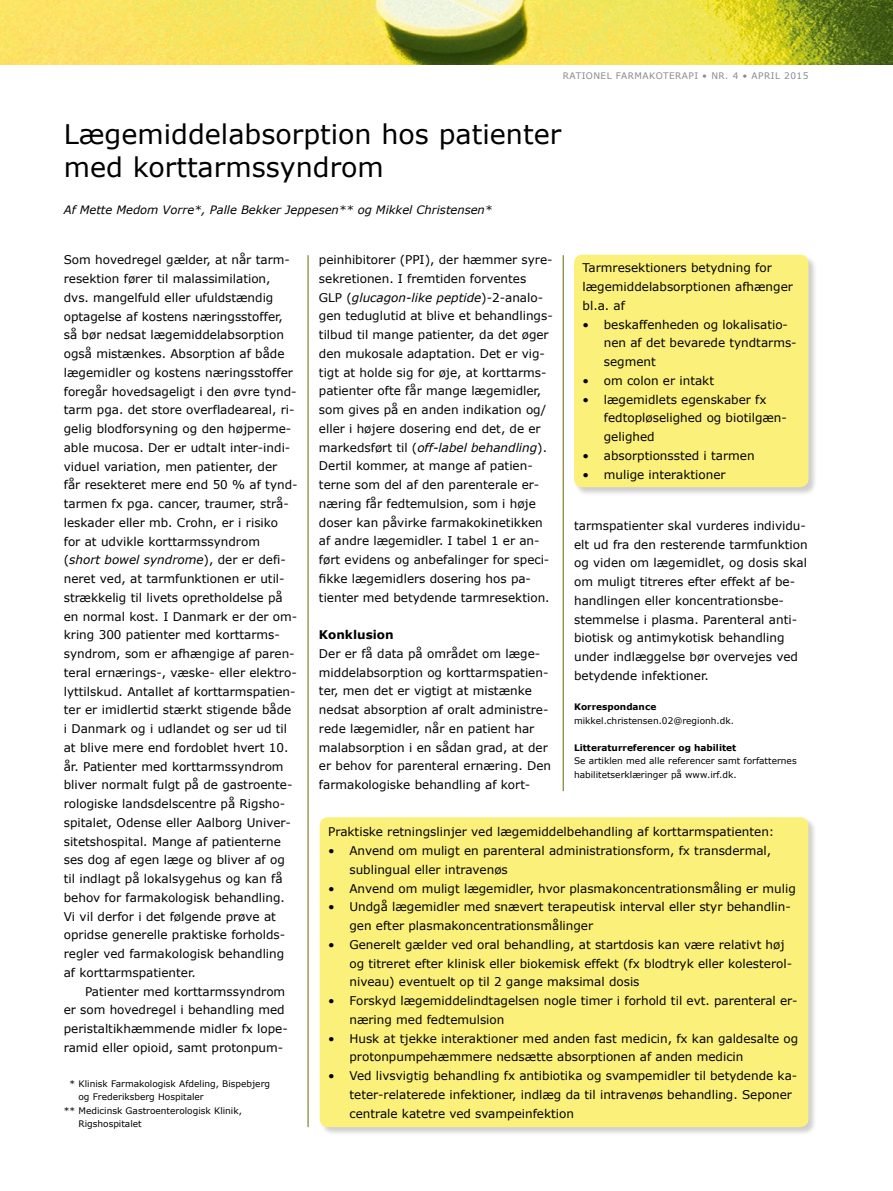
<style>
.page{position:relative;width:893px;height:1191px;background:#fff}
.page>*{position:absolute;margin:0;border:0;box-sizing:border-box;transform-origin:0 0}
.t1{font:27px/33px "Verdana";color:#000}
.t2{font:12px/18.8px "Verdana";color:#000}
.t3{font:700 12px "Verdana";color:#000}
.t4{font:italic 11.55px "Verdana";color:#000}
.t5{font:9px/13.5px "Verdana";color:#000}
.t6{font:700 9px "Verdana";color:#000}
.t7{font:9px "Verdana";letter-spacing:.05em;color:#888a8d}
.s1{font-style:italic}
</style>
<div class="page">
<img style="left:0;top:0;width:893px;height:64px">
<hr style="left:308px;top:255px;width:1px;height:872px;background:#6e6602">
<hr style="left:563px;top:255px;width:1px;height:536px;background:#6e6602">
<div style="left:574px;top:254px;width:243px;height:242px;background:#000;opacity:.2"></div>
<div style="left:574px;top:255px;width:234px;height:232px;background:#fbf17a;border-radius:9px"></div>
<div style="left:319px;top:817px;width:498px;height:319px;background:#000;opacity:.2"></div>
<div style="left:320px;top:817px;width:488px;height:310px;background:#fbf17a;border-radius:9px"></div>
<p class="t7" style="left:563px;top:69px;width:8px">rationel</p>
<p class="t7" style="left:616px;top:69px;width:8px">farmakoterapi</p>
<p class="t7" style="left:702px;top:69px;width:108px">• NR. 4 • APRIL 2015</p>
<h1 class="t1" style="left:64px;top:117px;width:499px">Lægemiddelabsorption hos patienter med korttarmssyndrom</h1>
<p class="t4" style="left:64px;top:201px;width:430px">Af Mette Medom Vorre*, Palle Bekker Jeppesen** og Mikkel Christensen*</p>
<p class="t2" style="left:64px;top:250px;width:235px">Som hovedregel gælder, at når tarm&shy;resektion fører til malassimilation, dvs. mangelfuld eller ufuldstændig optagelse af kostens næringsstoffer, så bør nedsat lægemiddelabsorption også mistænkes. Absorption af både lægemidler og kostens næringsstoffer foregår hovedsageligt i den øvre tynd&shy;tarm pga. det store overfladeareal, ri&shy;gelig blodforsyning og den højperme&shy;able mucosa. Der er udtalt inter-indi&shy;viduel variation, men patienter, der<br>får resekteret mere end 50 % af tynd&shy;tarmen fx pga. cancer, traumer, strå&shy;leskader eller mb. Crohn, er i risiko for at udvikle korttarmssyndrom (<span class="s1">short bowel syndrome</span>), der er defi&shy;neret ved, at tarmfunktionen er util&shy;strækkelig til livets opretholdelse på en normal kost. I Danmark er der om&shy;kring 300 patienter med korttarms&shy;syndrom, som er afhængige af paren&shy;teral ernærings-, væske- eller elektro&shy;lyttilskud. Antallet af korttarmspatien&shy;ter er imidlertid stærkt stigende både i Danmark og i udlandet og ser ud til at blive mere end fordoblet hvert 10. år. Patienter med korttarmssyndrom bliver normalt fulgt på de gastroente&shy;rologiske landsdelscentre på Rigsho&shy;spitalet, Odense eller Aalborg Univer&shy;sitetshospital. Mange af patienterne ses dog af egen læge og bliver af og til indlagt på lokalsygehus og kan få behov for farmakologisk behandling.<br>Vi vil derfor i det følgende prøve at opridse generelle praktiske forholds&shy;regler ved farmakologisk behandling af korttarmspatienter.</p>
<p class="t2" style="left:64px;top:981px;width:226px;text-indent:21px">Patienter med korttarmssyndrom er som hovedregel i behandling med peristaltikhæmmende midler fx lope&shy;ramid eller opioid, samt protonpum-</p>
<p class="t5" style="left:70px;top:1076px;width:202px">* Klinisk Farmakologisk Afdeling, Bispebjerg</p>
<p class="t5" style="left:78px;top:1090px;width:127px">og Frederiksberg Hospitaler</p>
<p class="t5" style="left:64px;top:1103px;width:180px">** Medicinsk Gastroenterologisk Klinik,</p>
<p class="t5" style="left:78px;top:1117px;width:65px">Rigshospitalet</p>
<p class="t2" style="left:319px;top:250px;width:235px">peinhibitorer (PPI), der hæmmer syre&shy;sekretionen. I fremtiden forventes<br>GLP (<span class="s1">glucagon-like peptide</span>)-2-analo&shy;gen teduglutid at blive et behandlings&shy;tilbud til mange patienter, da det øger den mukosale adaptation. Det er vig&shy;tigt at holde sig for øje, at korttarms&shy;patienter ofte får mange lægemidler, som gives på en anden indikation og/ eller i højere dosering end det, de er markedsført til (<span class="s1">off-label behandling</span>).<br>Dertil kommer, at mange af patien&shy;terne som del af den parenterale er&shy;næring får fedtemulsion, som i høje doser kan påvirke farmakokinetikken af andre lægemidler. I tabel 1 er an&shy;ført evidens og anbefalinger for speci&shy;fikke lægemidlers dosering hos pa&shy;tienter med betydende tarmresektion.</p>
<p class="t3" style="left:319px;top:626px;width:76px">Konklusion</p>
<p class="t2" style="left:319px;top:644px;width:234px">Der er få data på området om læge&shy;middelabsorption og korttarmspatien&shy;ter, men det er vigtigt at mistænke nedsat absorption af oralt administre&shy;rede lægemidler, når en patient har malabsorption i en sådan grad, at der er behov for parenteral ernæring. Den farmakologiske behandling af kort-</p>
<p class="t2" style="left:583px;top:258px;width:212px">Tarmresektioners betydning for lægemiddelabsorptionen afhænger bl.a. af</p>
<p class="t2" style="left:604px;top:315px;width:194px;text-indent:-21px">• beskaffenheden og lokalisatio&shy;nen af det bevarede tyndtarms&shy;segment</p>
<p class="t2" style="left:583px;top:371px;width:133px">• om colon er intakt</p>
<p class="t2" style="left:604px;top:390px;width:185px;text-indent:-21px">• lægemidlets egenskaber fx fedtopløselighed og biotilgæn&shy;gelighed</p>
<p class="t2" style="left:583px;top:446px;width:174px">• absorptionssted i tarmen</p>
<p class="t2" style="left:583px;top:465px;width:145px">• mulige interaktioner</p>
<p class="t2" style="left:574px;top:516px;width:235px">tarmspatienter skal vurderes individu&shy;elt ud fra den resterende tarmfunktion og viden om lægemidlet, og dosis skal om muligt titreres efter effekt af be&shy;handlingen eller koncentrationsbe&shy;stemmelse i plasma. Parenteral anti&shy;biotisk og antimykotisk behandling under indlæggelse bør overvejes ved betydende infektioner.</p>
<p class="t6" style="left:574px;top:700px;width:84px">Korrespondance</p>
<p class="t5" style="left:574px;top:713px;width:161px">mikkel.christensen.02@regionh.dk.</p>
<p class="t6" style="left:574px;top:741px;width:164px">Litteraturreferencer og habilitet</p>
<p class="t5" style="left:574px;top:754px;width:224px">Se artiklen med alle referencer samt forfatternes habilitetserklæringer på www.irf.dk.</p>
<p class="t2" style="left:328px;top:822px;width:448px">Praktiske retningslinjer ved lægemiddelbehandling af korttarmspatienten:</p>
<p class="t2" style="left:349px;top:841px;width:423px;text-indent:-21px">• Anvend om muligt en parenteral administrationsform, fx transdermal, sublingual eller intravenøs</p>
<p class="t2" style="left:328px;top:878px;width:469px">• Anvend om muligt lægemidler, hvor plasmakoncentrationsmåling er mulig</p>
<p class="t2" style="left:349px;top:897px;width:443px;text-indent:-21px">• Undgå lægemidler med snævert terapeutisk interval eller styr behandlin&shy;gen efter plasmakoncentrationsmålinger</p>
<p class="t2" style="left:349px;top:935px;width:444px;text-indent:-21px">• Generelt gælder ved oral behandling, at startdosis kan være relativt høj og titreret efter klinisk eller biokemisk effekt (fx blodtryk eller kolesterol&shy;niveau) eventuelt op til 2 gange maksimal dosis</p>
<p class="t2" style="left:349px;top:991px;width:450px;text-indent:-21px">• Forskyd lægemiddelindtagelsen nogle timer i forhold til evt. parenteral er&shy;næring med fedtemulsion</p>
<p class="t2" style="left:349px;top:1028px;width:450px;text-indent:-21px">• Husk at tjekke interaktioner med anden fast medicin, fx kan galdesalte og protonpumpehæmmere nedsætte absorptionen af anden medicin</p>
<p class="t2" style="left:349px;top:1066px;width:449px;text-indent:-21px">• Ved livsvigtig behandling fx antibiotika og svampemidler til betydende ka&shy;teter-relaterede infektioner, indlæg da til intravenøs behandling. Seponer centrale katetre ved svampeinfektion</p>
</div>
